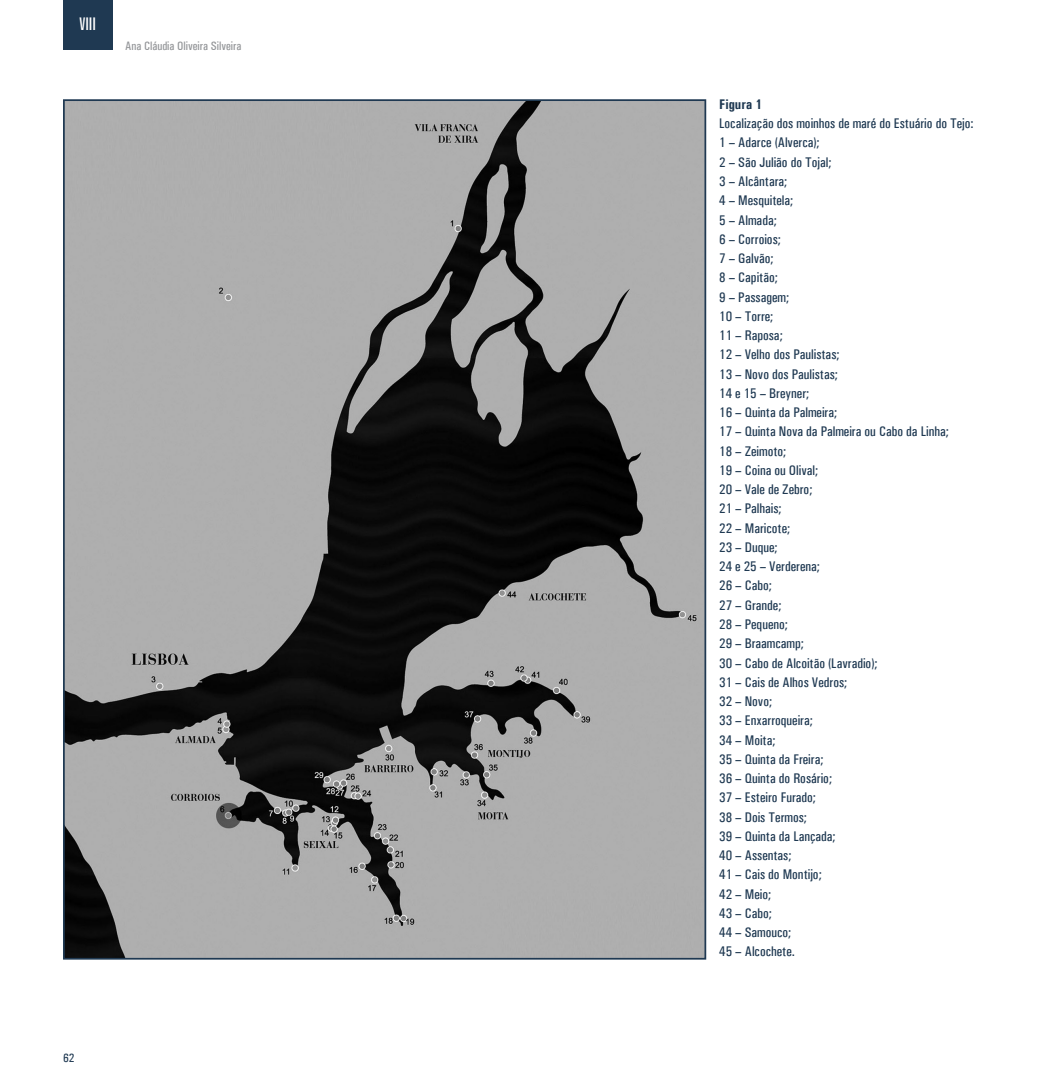
<style>
.page{position:relative;width:1042px;height:1092px;background:#fff}
.page>*{position:absolute;margin:0;border:0;box-sizing:border-box;transform-origin:0 0}
.t1{font:extra-condensed 17.5px "Zurich BT";color:#fff}
.legenda{font:500 condensed 14px "Univers";color:#1f3952}
.legenda-2{font:700 condensed 14px "Univers";color:#1f3952}
.t2{font:500 condensed 12.25px "Univers";color:#939598}
.t3{font:500 condensed 12.25px "Univers";color:#1f3952}
</style>
<div class="page">
<div style="left:63px;top:0;width:50px;height:50px;background:#1f3952"></div>
<img style="left:66px;top:102px;width:637px;height:854px">
<p class="t1" style="left:80px;top:14px;width:18px">VIII</p>
<p class="t2" style="left:125px;top:38px;width:118px">Ana Cláudia Oliveira Silveira</p>
<p class="t3" style="left:63px;top:1050px;width:13px">62</p>
<p class="legenda-2" style="left:719px;top:96px;width:44px">Figura 1</p>
<p class="legenda" style="left:719px;top:115px;width:256px">Localização dos moinhos de maré do Estuário do Tejo:</p>
<p class="legenda" style="left:719px;top:134px;width:102px">1 – Adarce (Alverca);</p>
<p class="legenda" style="left:719px;top:154px;width:114px">2 – São Julião do Tojal;</p>
<p class="legenda" style="left:719px;top:173px;width:70px">3 – Alcântara;</p>
<p class="legenda" style="left:719px;top:192px;width:76px">4 – Mesquitela;</p>
<p class="legenda" style="left:719px;top:211px;width:59px">5 – Almada;</p>
<p class="legenda" style="left:719px;top:231px;width:63px">6 – Corroios;</p>
<p class="legenda" style="left:719px;top:250px;width:56px">7 – Galvão;</p>
<p class="legenda" style="left:719px;top:269px;width:60px">8 – Capitão;</p>
<p class="legenda" style="left:719px;top:288px;width:71px">9 – Passagem;</p>
<p class="legenda" style="left:719px;top:308px;width:56px">10 – Torre;</p>
<p class="legenda" style="left:719px;top:327px;width:65px">11 – Raposa;</p>
<p class="legenda" style="left:719px;top:346px;width:122px">12 – Velho dos Paulistas;</p>
<p class="legenda" style="left:719px;top:365px;width:120px">13 – Novo dos Paulistas;</p>
<p class="legenda" style="left:719px;top:385px;width:92px">14 e 15 – Breyner;</p>
<p class="legenda" style="left:719px;top:404px;width:119px">16 – Quinta da Palmeira;</p>
<p class="legenda" style="left:719px;top:423px;width:231px">17 – Quinta Nova da Palmeira ou Cabo da Linha;</p>
<p class="legenda" style="left:719px;top:442px;width:69px">18 – Zeimoto;</p>
<p class="legenda" style="left:719px;top:462px;width:100px">19 – Coina ou Olival;</p>
<p class="legenda" style="left:719px;top:481px;width:95px">20 – Vale de Zebro;</p>
<p class="legenda" style="left:719px;top:500px;width:64px">21 – Palhais;</p>
<p class="legenda" style="left:719px;top:519px;width:72px">22 – Maricote;</p>
<p class="legenda" style="left:719px;top:539px;width:60px">23 – Duque;</p>
<p class="legenda" style="left:719px;top:558px;width:102px">24 e 25 – Verderena;</p>
<p class="legenda" style="left:719px;top:577px;width:54px">26 – Cabo;</p>
<p class="legenda" style="left:719px;top:596px;width:64px">27 – Grande;</p>
<p class="legenda" style="left:719px;top:616px;width:70px">28 – Pequeno;</p>
<p class="legenda" style="left:719px;top:635px;width:86px">29 – Braamcamp;</p>
<p class="legenda" style="left:719px;top:654px;width:160px">30 – Cabo de Alcoitão (Lavradio);</p>
<p class="legenda" style="left:719px;top:673px;width:130px">31 – Cais de Alhos Vedros;</p>
<p class="legenda" style="left:719px;top:693px;width:54px">32 – Novo;</p>
<p class="legenda" style="left:719px;top:712px;width:95px">33 – Enxarroqueira;</p>
<p class="legenda" style="left:719px;top:731px;width:58px">34 – Moita;</p>
<p class="legenda" style="left:719px;top:750px;width:106px">35 – Quinta da Freira;</p>
<p class="legenda" style="left:719px;top:770px;width:114px">36 – Quinta do Rosário;</p>
<p class="legenda" style="left:719px;top:789px;width:98px">37 – Esteiro Furado;</p>
<p class="legenda" style="left:719px;top:808px;width:89px">38 – Dois Termos;</p>
<p class="legenda" style="left:719px;top:827px;width:118px">39 – Quinta da Lançada;</p>
<p class="legenda" style="left:719px;top:847px;width:74px">40 – Assentas;</p>
<p class="legenda" style="left:719px;top:866px;width:104px">41 – Cais do Montijo;</p>
<p class="legenda" style="left:719px;top:885px;width:53px">42 – Meio;</p>
<p class="legenda" style="left:719px;top:904px;width:54px">43 – Cabo;</p>
<p class="legenda" style="left:719px;top:924px;width:74px">44 – Samouco;</p>
<p class="legenda" style="left:719px;top:943px;width:77px">45 – Alcochete.</p>
</div>
